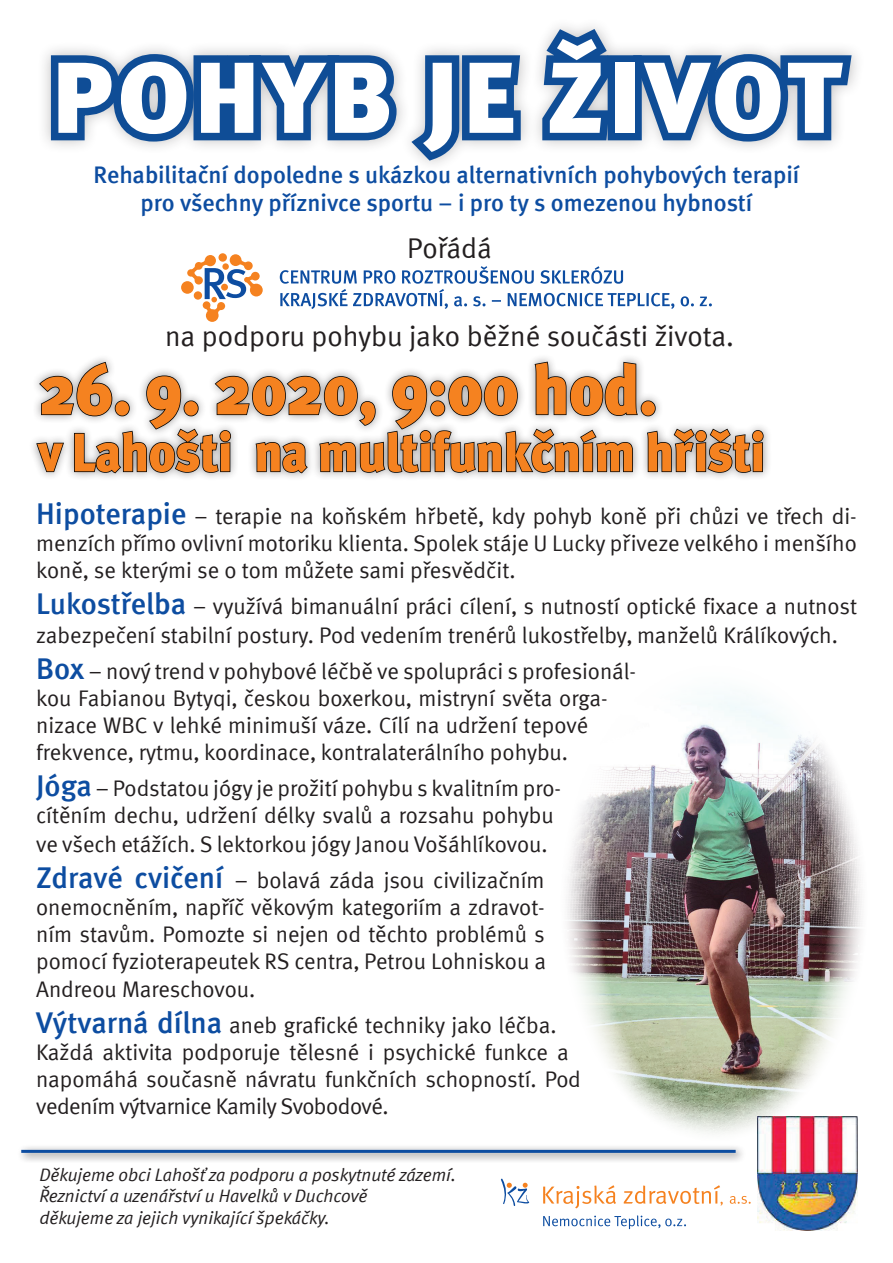
<style>
.page{position:relative;width:893px;height:1263px;background:#fff}
.page>*{position:absolute;margin:0;border:0;box-sizing:border-box;transform-origin:0 0}
.t1{font:900 100.5px "MNUL";letter-spacing:.05em;color:#fff;scale:1.04 1}
.t2{font:900 70.5px "MNUL";letter-spacing:-.01em;color:#f58220;scale:.93 1}
.t3{font:900 54px "MNUL";letter-spacing:-.01em;color:#f58220;scale:.93 1}
.t4{font:28.5px "MNUL";color:#231f20}
.t5{font:600 24px/28.8px "MNUL";color:#0d4da1;text-align:center}
.t6{font:22.5px/27px "MNUL";color:#231f20}
.t7{font:italic 18px/21.6px "MNUL";color:#231f20}
.s1{font-weight:600;font-size:30px;color:#0d4da1}
</style>
<div class="page">
<svg style="left:44px;top:26px;width:813px;height:138px"></svg>
<div style="left:28px;top:353px;width:744px;height:129px;background:#231f20;opacity:.47"></div>
<svg style="left:35px;top:361px;width:729px;height:114px"></svg>
<img style="left:567px;top:696px;width:295px;height:448px">
<img style="left:758px;top:1117px;width:99px;height:113px">
<div style="left:17px;top:1144px;width:729px;height:20px;background:#231f20;opacity:.75"></div>
<hr style="left:21px;top:1150px;width:715px;height:3px;background:#0d4da1">
<svg style="left:280px;top:266px;width:432px;height:43px"></svg>
<svg style="left:181px;top:253px;width:82px;height:69px"></svg>
<svg style="left:543px;top:1185px;width:208px;height:23px"></svg>
<svg style="left:543px;top:1215px;width:143px;height:14px"></svg>
<svg style="left:501px;top:1178px;width:29px;height:28px"></svg>
<p class="t1" style="left:52px;top:37px;width:760px">POHYB JE ŽIVOT</p>
<p class="t5" style="left:94px;top:160px;width:707px">Rehabilitační dopoledne s ukázkou alternativních pohybových terapií pro všechny příznivce sportu – i pro ty s omezenou hybností</p>
<p class="t4" style="left:407px;top:231px;width:86px">Pořádá</p>
<p class="t4" style="left:165px;top:319px;width:570px">na podporu pohybu jako běžné součásti života.</p>
<p class="t2" style="left:38px;top:347px;width:667px">26. 9. 2020, 9:00 hod.</p>
<p class="t3" style="left:38px;top:420px;width:783px">v Lahošti na multifunkčním hřišti</p>
<p class="t6" style="left:36px;top:503px;width:822px;text-align:justify"><span class="s1">Hipoterapie</span> – terapie na koňském hřbetě, kdy pohyb koně při chůzi ve třech di&shy;menzích přímo ovlivní motoriku klienta. Spolek stáje U Lucky přiveze velkého i menšího koně, se kterými se o tom můžete sami přesvědčit.</p>
<p class="t6" style="left:36px;top:592px;width:822px;line-height:28.8px"><span class="s1">Lukostřelba</span> – využívá bimanuální práci cílení, s nutností optické fixace a nutnost zabezpečení stabilní postury. Pod vedením trenérů lukostřelby, manželů Králíkových.</p>
<p class="t6" style="left:36px;top:658px;width:602px"><span class="s1">Box</span> – nový trend v pohybové léčbě ve spolupráci s profesionál&shy;kou Fabianou Bytyqi, českou boxerkou, mistryní světa orga&shy;nizace WBC v lehké minimuší váze. Cílí na udržení tepové frekvence, rytmu, koordinace, kontralaterálního pohybu.</p>
<p class="t6" style="left:36px;top:774px;width:527px;line-height:27.9px"><span class="s1">Jóga</span> – Podstatou jógy je prožití pohybu s kvalitním pro&shy;cítěním dechu, udržení délky svalů a rozsahu pohybu ve všech etážích. S lektorkou jógy Janou Vošáhlíkovou.</p>
<p class="t6" style="left:36px;top:866px;width:512px;line-height:27.5px;text-align:justify"><span class="s1">Zdravé cvičení</span> – bolavá záda jsou civilizačním onemocněním, napříč věkovým kategoriím a zdravot&shy;ním stavům. Pomozte si nejen od těchto problémů s pomocí fyzioterapeutek RS centra, Petrou Lohniskou a Andreou Mareschovou.</p>
<p class="t6" style="left:36px;top:1012px;width:546px"><span class="s1">Výtvarná dílna</span> aneb grafické techniky jako léčba.<br>Každá aktivita podporuje tělesné i psychické funkce a napomáhá současně návratu funkčních schopností. Pod vedením výtvarnice Kamily Svobodové.</p>
<p class="t7" style="left:39px;top:1164px;width:418px">Děkujeme obci Lahošť za podporu a poskytnuté zázemí.<br>Řeznictví a uzenářství u Havelků v Duchcově<br>děkujeme za jejich vynikající špekáčky.</p>
</div>
